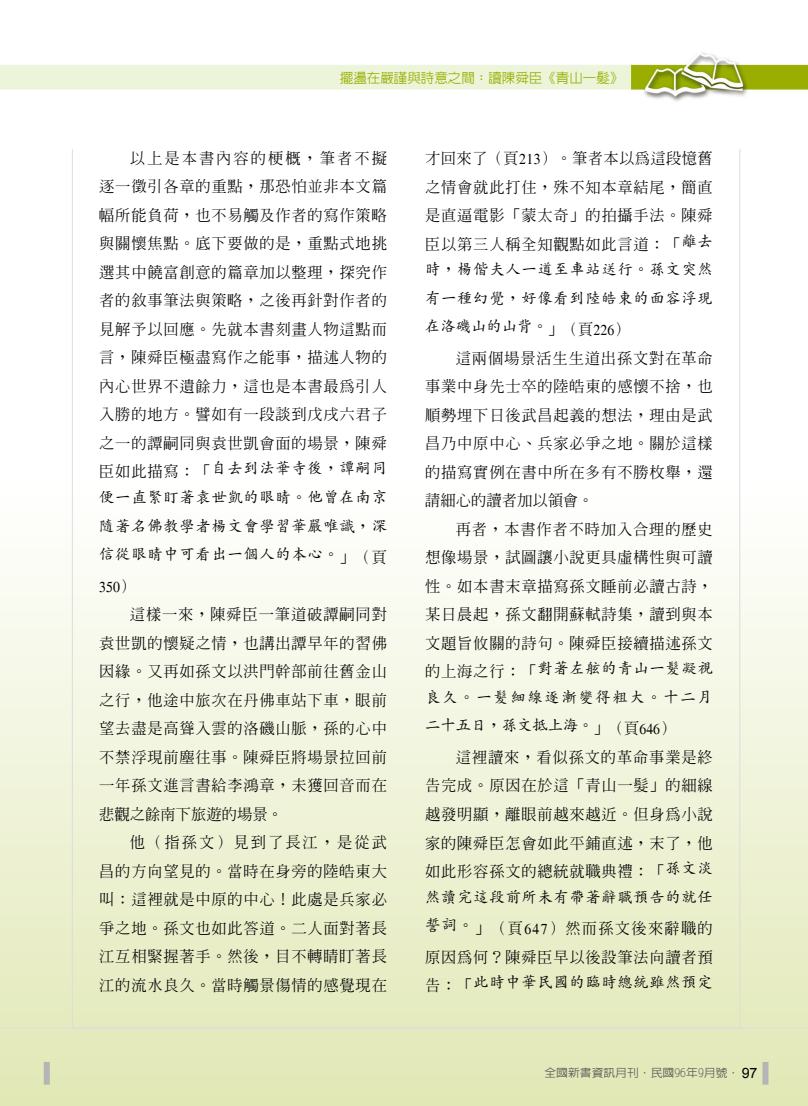
<style>
.page{position:relative;width:808px;height:1106px;background:#fff}
.page>*{position:absolute;margin:0;border:0;box-sizing:border-box;transform-origin:0 0}
.t1{font:500 15.3px/28.5px "AR Ming B5";letter-spacing:.045em;color:#000;text-align:justify}
.t2{font:500 15.3px/28.5px "AR Kai B5";letter-spacing:.045em;color:#000;text-align:justify}
.t3{font:15.3px "Times";color:#000;scale:.9 1}
.t4{font:500 13.5px "AR New Hei B5";color:#98af00}
.t5{font:500 11.25px "AR Hei B5";color:#595757;scale:1.05 1}
.s1{font-family:"AR Ming B5"}
.s2{font-family:"AR Ming B5";font-weight:500}
.s3{font-family:"Times";font-weight:400}
.s4{font-family:"Arial";font-weight:400;font-size:14.25px;color:#000}
</style>
<div class="page">
<div style="left:0;top:486px;width:808px;height:620px;background:linear-gradient(to bottom,#fffffe,#e1e8b5)"></div>
<div style="left:44px;top:1061px;width:6px;height:23px;background:#b5b5b6"></div>
<hr style="left:72px;top:1027px;width:736px;height:1px;background:#dcdddd">
<hr style="left:72px;top:115px;width:1px;height:912px;background:#dcdddd">
<img style="left:0;top:52px;width:808px;height:97px">
<div style="left:762px;top:1061px;width:6px;height:23px;background:#b5b5b6"></div>
<hr style="left:0;top:1027px;width:740px;height:1px;background:#dcdddd">
<hr style="left:739px;top:149px;width:1px;height:878px;background:#dcdddd">
<p class="t4" style="left:340px;top:71px;width:285px">擺盪在嚴謹與詩意之間：讀陳舜臣《青山一髮》</p>
<p class="t1" style="left:99px;top:144px;width:289px;text-indent:31px">以上是本書內容的梗概，筆者不擬逐一徵引各章的重點，那恐怕並非本文篇幅所能負荷，也不易觸及作者的寫作策略與關懷焦點。底下要做的是，重點式地挑選其中饒富創意的篇章加以整理，探究作者的敘事筆法與策略，之後再針對作者的見解予以回應。先就本書刻畫人物這點而言，陳舜臣極盡寫作之能事，描述人物的內心世界不遺餘力，這也是本書最為引人入勝的地方。譬如有一段談到戊戌六君子之一的譚嗣同與袁世凱會面的場景，陳舜</p>
<p class="t2" style="left:99px;top:454px;width:289px"><span class="s1">臣如此描寫：「</span>自去到法華寺後，譚嗣同便一直緊盯著袁世凱的眼睛。他曾在南京隨著名佛教學者楊文會學習華嚴唯識，深信從眼睛中可看出一個人的本心。<span class="s1">」（頁</span></p>
<p class="t3" style="left:99px;top:578px;width:41px">350<span class="s2">）</span></p>
<p class="t1" style="left:99px;top:600px;width:289px;text-indent:31px">這樣一來，陳舜臣一筆道破譚嗣同對袁世凱的懷疑之情，也講出譚早年的習佛因緣。又再如孫文以洪門幹部前往舊金山之行，他途中旅次在丹佛車站下車，眼前望去盡是高聳入雲的洛磯山脈，孫的心中不禁浮現前塵往事。陳舜臣將場景拉回前一年孫文進言書給李鴻章，未獲回音而在悲觀之餘南下旅遊的場景。</p>
<p class="t1" style="left:99px;top:828px;width:289px;text-indent:31px">他（指孫文）見到了長江，是從武昌的方向望見的。當時在身旁的陸皓東大叫：這裡就是中原的中心！此處是兵家必爭之地。孫文也如此答道。二人面對著長江互相緊握著手。然後，目不轉睛盯著長江的流水良久。當時觸景傷情的感覺現在</p>
<p class="t1" style="left:425px;top:144px;width:289px">才回來了（頁<span class="s3">213</span>）。筆者本以為這段憶舊之情會就此打住，殊不知本章結尾，簡直是直逼電影「蒙太奇」的拍攝手法。陳舜臣以第三人稱全知觀點如此言道：「<sup>離去</sup></p>
<p class="t2" style="left:425px;top:255px;width:289px">時，楊偕夫人一道至車站送行。孫文突然有一種幻覺，好像看到陸皓東的面容浮現在洛磯山的山背。<span class="s1">」（頁</span><span class="s3">226</span><span class="s1">）</span></p>
<p class="t1" style="left:425px;top:344px;width:289px;text-indent:31px">這兩個場景活生生道出孫文對在革命事業中身先士卒的陸皓東的感懷不捨，也順勢埋下日後武昌起義的想法，理由是武昌乃中原中心、兵家必爭之地。關於這樣的描寫實例在書中所在多有不勝枚舉，還請細心的讀者加以領會。</p>
<p class="t1" style="left:425px;top:515px;width:289px;text-indent:31px">再者，本書作者不時加入合理的歷史想像場景，試圖讓小說更具虛構性與可讀性。如本書末章描寫孫文睡前必讀古詩，某日晨起，孫文翻開蘇軾詩集，讀到與本文題旨攸關的詩句。陳舜臣接續描述孫文</p>
<p class="t2" style="left:425px;top:654px;width:289px"><span class="s1">的上海之行：「</span>對著左舷的青山一髮凝視良久。一髮細線逐漸變得粗大。十二月二十五日，孫文抵上海。<span class="s1">」（頁</span><span class="s3">646</span><span class="s1">）</span></p>
<p class="t1" style="left:425px;top:743px;width:289px;text-indent:31px">這裡讀來，看似孫文的革命事業是終告完成。原因在於這「青山一髮」的細線越發明顯，離眼前越來越近。但身為小說家的陳舜臣怎會如此平鋪直述，末了，他如此形容孫文的總統就職典禮：「<sup>孫文淡</sup></p>
<p class="t2" style="left:425px;top:882px;width:289px">然讀完這段前所未有帶著辭職預告的就任</p>
<p class="t1" style="left:425px;top:914px;width:289px"><sup>誓詞。</sup>」（頁<span class="s3">647</span>）然而孫文後來辭職的原因為何？陳舜臣早以後設筆法向讀者預</p>
<p class="t2" style="left:425px;top:968px;width:289px"><span class="s1">告：「</span>此時中華民國的臨時總統雖然預定</p>
<p class="t5" style="left:544px;top:1067px;width:204px">全國新書資訊月刊．民國96年9月號． <span class="s4">97</span></p>
</div>
